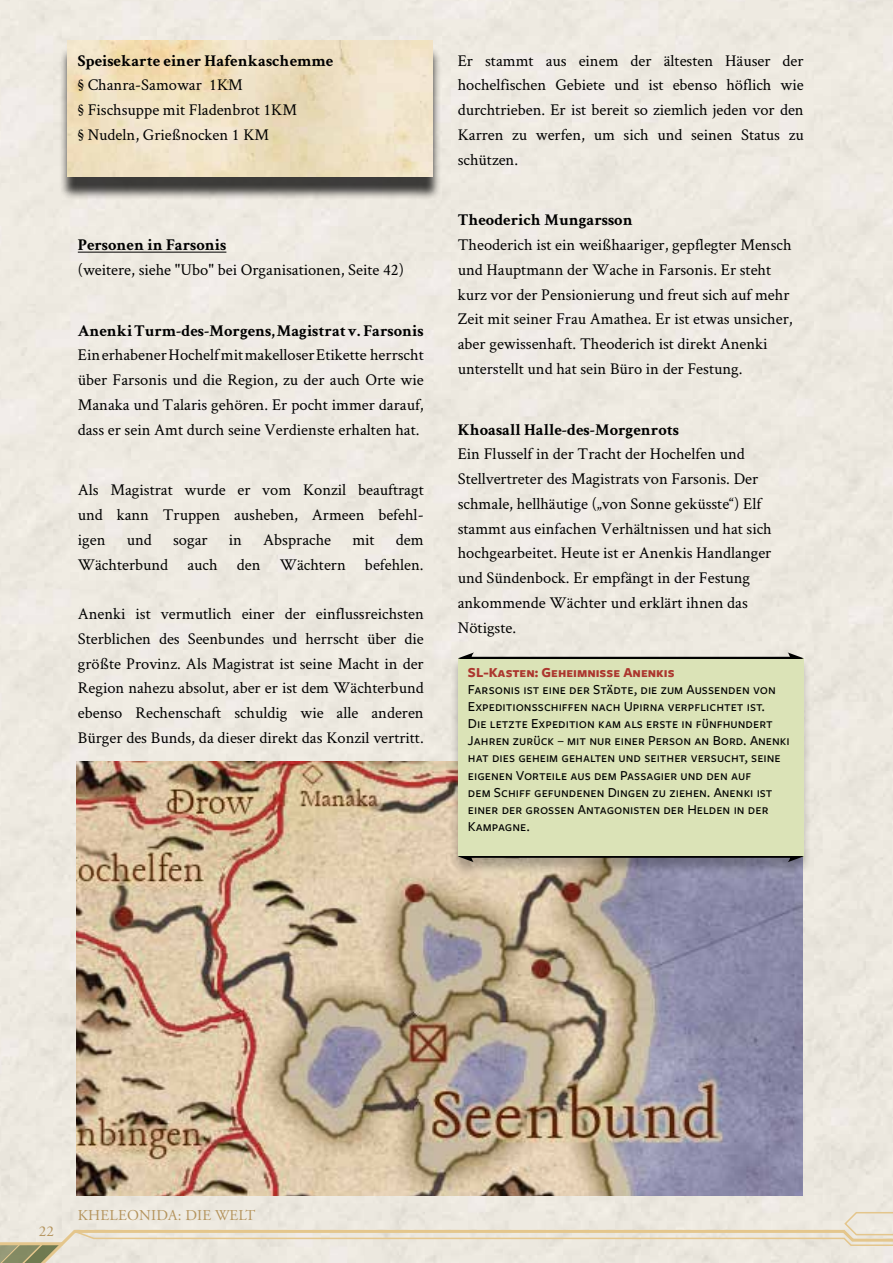
<style>
.page{position:relative;width:893px;height:1263px;background:#fff}
.page>*{position:absolute;margin:0;border:0;box-sizing:border-box;transform-origin:0 0}
.t1{font:16.5px/24.8px "Crimson Text";color:#000;text-align:justify}
.t2{font:700 16.5px "Crimson Text";color:#000}
.t3{font:15px "Adobe Garamond Pro";letter-spacing:.015em;color:#b4935c}
.t4{font:500 14.25px/17.1px "Freight Sans Pro";color:#000}
.t5{font:700 14.25px "Freight Sans Pro";color:#ac362e}
</style>
<div class="page">
<div style="left:0;top:0;width:893px;height:1211px;background:#eeeae1"></div>
<svg style="left:0;top:1211px;width:893px;height:52px;background:#e9e3d5"></svg>
<div style="left:78px;top:54px;width:726px;height:1143px;background:#eeeae1"></div>
<div style="left:60px;top:47px;width:381px;height:153px;background:#000;opacity:.75"></div>
<img style="left:67px;top:40px;width:365px;height:137px">
<hr style="left:78px;top:252px;width:148px;height:1px;background:#000">
<img style="left:77px;top:761px;width:725px;height:434px">
<div style="left:449px;top:654px;width:363px;height:224px;background:#000;opacity:.25"></div>
<div style="left:458px;top:658px;width:346px;height:198px;background:#dbe3b7"></div>
<hr style="left:468px;top:856px;width:325px;height:2px;background:#000">
<svg style="left:458px;top:856px;width:16px;height:6px"></svg>
<svg style="left:788px;top:856px;width:16px;height:6px"></svg>
<hr style="left:468px;top:657px;width:325px;height:1px;background:#000">
<svg style="left:458px;top:652px;width:16px;height:6px"></svg>
<svg style="left:788px;top:652px;width:16px;height:6px"></svg>
<p class="t2" style="left:78px;top:50px;width:257px">Speisekarte einer Hafenkaschemme</p>
<p class="t1" style="left:78px;top:72px;width:221px;text-align:left">§ Chanra-Samowar 1KM<br>§ Fischsuppe mit Fladenbrot 1KM § Nudeln, Grießnocken 1 KM</p>
<p class="t2" style="left:78px;top:235px;width:150px">Personen in Farsonis</p>
<p class="t1" style="left:78px;top:257px;width:328px">(weitere, siehe "Ubo" bei Organisationen, Seite 42)</p>
<p class="t2" style="left:78px;top:320px;width:347px">Anenki Turm-des-Morgens, Magistrat v. Farsonis</p>
<p class="t1" style="left:78px;top:342px;width:347px">Ein erhabener Hochelf mit makelloser Etikette herrscht über Farsonis und die Region, zu der auch Orte wie Manaka und Talaris gehören. Er pocht immer darauf, dass er sein Amt durch seine Verdienste erhalten hat.</p>
<p class="t1" style="left:78px;top:477px;width:347px">Als Magistrat wurde er vom Konzil beauftragt und kann Truppen ausheben, Armeen befehl&shy;igen</p>
<p class="t1" style="left:78px;top:527px;width:347px;text-align:right">dem<br>Wächterbund auch den Wächtern befehlen.</p>
<p class="t1" style="left:78px;top:601px;width:347px">Anenki ist vermutlich einer der einflussreichsten Sterblichen des Seenbundes und herrscht über die größte Provinz. Als Magistrat ist seine Macht in der Region nahezu absolut, aber er ist dem Wächterbund ebenso Rechenschaft schuldig wie alle anderen Bürger des Bunds, da dieser direkt das Konzil vertritt.</p>
<p class="t1" style="left:127px;top:527px;width:27px">und</p>
<p class="t1" style="left:173px;top:527px;width:36px">sogar</p>
<p class="t1" style="left:229px;top:527px;width:15px">in</p>
<p class="t1" style="left:263px;top:527px;width:70px">Absprache</p>
<p class="t1" style="left:352px;top:527px;width:24px">mit</p>
<p class="t1" style="left:458px;top:47px;width:347px">Er stammt aus einem der ältesten Häuser der hochelfischen Gebiete und ist ebenso höflich wie durchtrieben. Er ist bereit so ziemlich jeden vor den Karren zu werfen, um sich und seinen Status zu schützen.</p>
<p class="t2" style="left:458px;top:210px;width:176px">Theoderich Mungarsson</p>
<p class="t1" style="left:458px;top:232px;width:336px;text-align:left">Theoderich ist ein weißhaariger, gepflegter Mensch und Hauptmann der Wache in Farsonis. Er steht kurz vor der Pensionierung und freut sich auf mehr Zeit mit seiner Frau Amathea. Er ist etwas unsicher, aber gewissenhaft. Theoderich ist direkt Anenki unterstellt und hat sein Büro in der Festung.</p>
<p class="t2" style="left:458px;top:419px;width:223px">Khoasall Halle-des-Morgenrots</p>
<p class="t1" style="left:458px;top:441px;width:316px;text-align:left">Ein Flusself in der Tracht der Hochelfen und Stellvertreter des Magistrats von Farsonis. Der schmale, hellhäutige („von Sonne geküsste“) Elf stammt aus einfachen Verhältnissen und hat sich hochgearbeitet. Heute ist er Anenkis Handlanger und Sündenbock. Er empfängt in der Festung ankommende Wächter und erklärt ihnen das Nötigste.</p>
<p class="t5" style="left:468px;top:662px;width:208px">SL-Kasten: Geheimnisse Anenkis</p>
<p class="t4" style="left:468px;top:680px;width:323px">Farsonis ist eine der Städte, die zum Aussenden von Expeditionsschiffen nach Upirna verpflichtet ist.<br>Die letzte Expedition kam als erste in fünfhundert Jahren zurück – mit nur einer Person an Bord. Anenki hat dies geheim gehalten und seither versucht, seine eigenen Vorteile aus dem Passagier und den auf<br>dem Schiff gefundenen Dingen zu ziehen. Anenki ist einer der grossen Antagonisten der Helden in der Kampagne.</p>
<p class="t3" style="left:39px;top:1222px;width:16px">22</p>
<p class="t3" style="left:78px;top:1206px;width:179px">KHELEONIDA: DIE WELT</p>
</div>
